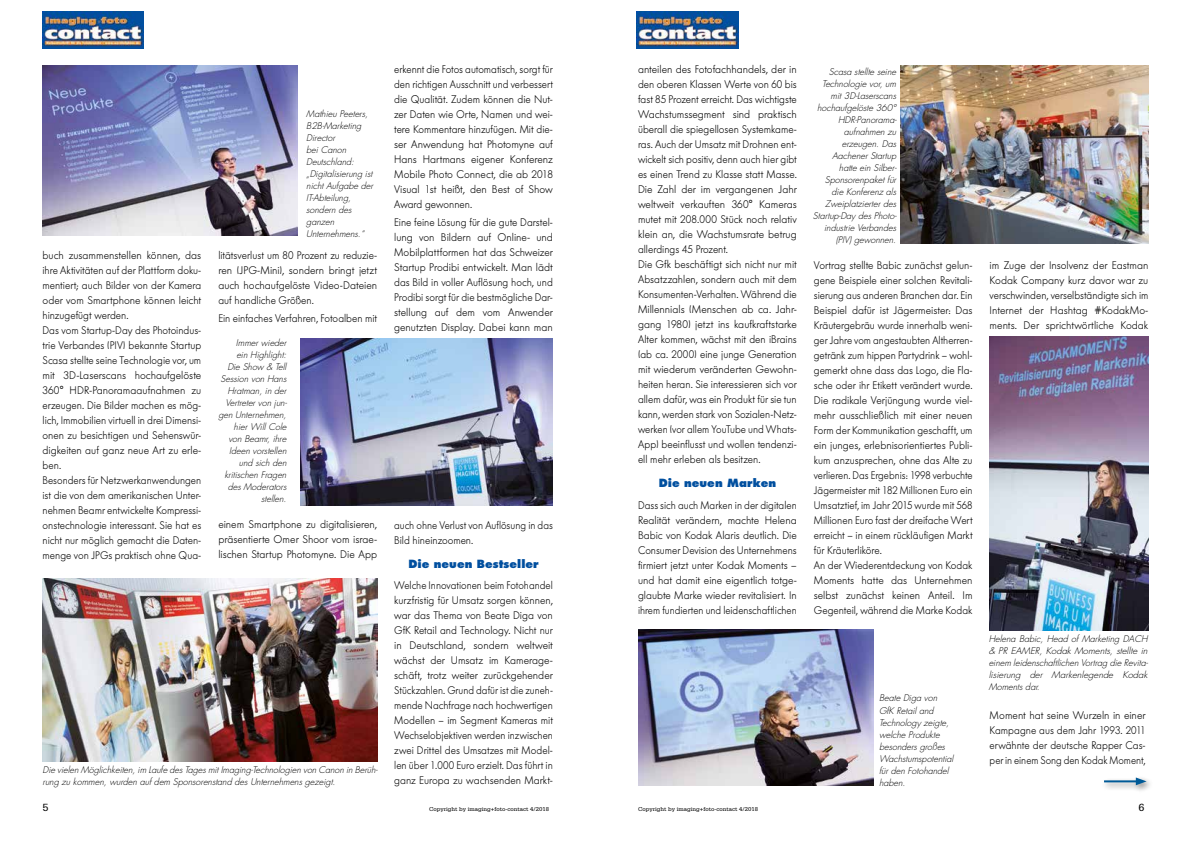
<style>
.page{position:relative;width:1191px;height:842px;background:#fff}
.page>*{position:absolute;margin:0;border:0;box-sizing:border-box;transform-origin:0 0}
.t1{font:300 11px/15px "Futura BQ";color:#000;text-align:justify}
.t2{font:300 11px/15px "Futura BQ";color:#000;scale:.96 1}
.t3{font:300 11px/15px "Futura BQ";color:#000;text-align:justify;scale:.94 1}
.t4{font:300 11px/15px "Futura BQ";color:#000;scale:.93 1}
.t5{font:300 11px/15px "Futura BQ";color:#000;text-align:justify;scale:.95 1}
.t6{font:800 11px "Futura";letter-spacing:.005em;color:#004f9f}
.t7{font:11px "Serifa";color:#000}
.t8{font:italic 300 9px/12px "Futura";color:#000}
.t9{font:6px "Serifa";color:#000}
</style>
<div class="page">
<img style="left:43px;top:65px;width:255px;height:170px">
<img style="left:43px;top:579px;width:334px;height:182px">
<img style="left:300px;top:338px;width:253px;height:168px">
<img style="left:900px;top:65px;width:248px;height:178px">
<img style="left:638px;top:629px;width:235px;height:156px">
<img style="left:989px;top:337px;width:159px;height:293px">
<div style="left:1101px;top:775px;width:53px;height:19px;background:#000;opacity:.5"></div>
<hr style="left:1104px;top:780px;width:35px;height:2px;background:#005a97">
<svg style="left:1135px;top:777px;width:11px;height:8px"></svg>
<img style="left:637px;top:11px;width:101px;height:37px">
<img style="left:43px;top:11px;width:101px;height:37px">
<p class="t1" style="left:43px;top:248px;width:160px;text-align:left">buch zusammenstellen können, das ihre Aktivitäten auf der Plattform doku&shy;mentiert; auch Bilder von der Kamera oder vom Smartphone können leicht hinzugefügt werden.<br>Das vom Startup-Day des Photoindus&shy;trie Verbandes (PIV) bekannte Startup Scasa stellte seine Technologie vor, um mit 3D-Laserscans hochaufgelöste 360° HDR-Panoramaaufnahmen zu erzeugen. Die Bilder machen es mög&shy;lich, Immobilien virtuell in drei Dimensi&shy;onen zu besichtigen und Sehenswür&shy;digkeiten auf ganz neue Art zu erle&shy;ben.<br>Besonders für Netzwerkanwendungen ist die von dem amerikanischen Unter&shy;nehmen Beamr entwickelte Kompressi&shy;onstechnologie interessant. Sie hat es nicht nur möglich gemacht die Daten&shy;menge von JPGs praktisch ohne Qua-</p>
<p class="t8" style="left:306px;top:108px;width:68px">Mathieu Peeters,<br>B2B-Marketing<br>Director<br>bei Canon<br>Deutschland: „Digitalisierung ist nicht Aufgabe der<br>IT-Abteilung, sondern des ganzen<br>Unternehmens.“</p>
<p class="t5" style="left:218px;top:248px;width:169px">litätsverlust um 80 Prozent zu reduzie&shy;ren (JPG-Mini), sondern bringt jetzt auch hochaufgelöste Video-Dateien auf handliche Größen.</p>
<p class="t5" style="left:218px;top:311px;width:169px">Ein einfaches Verfahren, Fotoalben mit</p>
<p class="t8" style="left:218px;top:337px;width:70px;text-align:right">Immer wieder<br>ein Highlight:<br>Die Show &amp; Tell<br>Session von Hans<br>Hratman, in der<br>Vertreter von jun&shy;gen Unternehmen, hier Will Cole von Beamr, ihre<br>Ideen vorstellen und sich den kritischen Fragen des Moderators stellen.</p>
<p class="t1" style="left:218px;top:517px;width:160px">einem Smartphone zu digitalisieren, präsentierte Omer Shoor vom israe&shy;lischen Startup Photomyne. Die App</p>
<p class="t8" style="left:43px;top:764px;width:337px">Die vielen Möglichkeiten, im Laufe des Tages mit Imaging-Technologien von Canon in Berüh&shy;rung zu kommen, wurden auf dem Sponsorenstand des Unternehmens gezeigt.</p>
<p class="t3" style="left:394px;top:62px;width:170px">erkennt die Fotos automatisch, sorgt für den richtigen Ausschnitt und verbessert die Qualität. Zudem können die Nut&shy;zer Daten wie Orte, Namen und wei&shy;tere Kommentare hinzufügen. Mit die&shy;ser Anwendung hat Photomyne auf Hans Hartmans eigener Konferenz Mobile Photo Connect, die ab 2018<br>Visual 1st heißt, den Best of Show Award gewonnen.</p>
<p class="t5" style="left:394px;top:215px;width:169px">Eine feine Lösung für die gute Darstel&shy;lung von Bildern auf Online- und Mobilplattformen hat das Schweizer Startup Prodibi entwickelt. Man lädt das Bild in voller Auflösung hoch, und Prodibi sorgt für die bestmögliche Dar&shy;stellung auf dem vom Anwender genutzten Display. Dabei kann man</p>
<p class="t4" style="left:394px;top:518px;width:172px">auch ohne Verlust von Auflösung in das<br>Bild hineinzoomen.</p>
<p class="t6" style="left:408px;top:557px;width:132px">Die neuen Bestseller</p>
<p class="t4" style="left:394px;top:578px;width:172px;text-align:justify">Welche Innovationen beim Fotohandel kurzfristig für Umsatz sorgen können, war das Thema von Beate Diga von GfK Retail and Technology. Nicht nur in Deutschland, sondern weltweit wächst der Umsatz im Kamerage&shy;schäft, trotz weiter zurückgehender Stückzahlen. Grund dafür ist die zuneh&shy;mende Nachfrage nach hochwertigen Modellen – im Segment Kameras mit Wechselobjektiven werden inzwischen zwei Drittel des Umsatzes mit Model&shy;len über 1.000 Euro erzielt. Das führt in ganz Europa zu wachsenden Markt-</p>
<p class="t1" style="left:638px;top:62px;width:160px;text-align:left">anteilen des Fotofachhandels, der in den oberen Klassen Werte von 60 bis fast 85 Prozent erreicht. Das wichtigste Wachstumssegment sind praktisch überall die spiegellosen Systemkame&shy;ras. Auch der Umsatz mit Drohnen ent&shy;wickelt sich positiv, denn auch hier gibt es einen Trend zu Klasse statt Masse.<br>Die Zahl der im vergangenen Jahr weltweit verkauften 360° Kameras mutet mit 208.000 Stück noch relativ klein an, die Wachstumsrate betrug allerdings 45 Prozent.<br>Die Gfk beschäftigt sich nicht nur mit Absatzzahlen, sondern auch mit dem Konsumenten-Verhalten. Während die Millennials (Menschen ab ca. Jahr&shy;gang 1980) jetzt ins kaufkraftstarke Alter kommen, wächst mit den iBrains (ab ca. 2000) eine junge Generation mit wiederum veränderten Gewohn&shy;heiten heran. Sie interessieren sich vor allem dafür, was ein Produkt für sie tun kann, werden stark von Sozialen-Netz&shy;werken (vor allem YouTube und Whats-App) beeinflusst und wollen tendenzi&shy;ell mehr erleben als besitzen.</p>
<p class="t6" style="left:658px;top:476px;width:119px">Die neuen Marken</p>
<p class="t3" style="left:638px;top:497px;width:170px">Dass sich auch Marken in der digitalen Realität verändern, machte Helena Babic von Kodak Alaris deutlich. Die Consumer Devision des Unternehmens firmiert jetzt unter Kodak Moments – und hat damit eine eigentlich totge&shy;glaubte Marke wieder revitalisiert. In ihrem fundierten und leidenschaftlichen</p>
<p class="t8" style="left:813px;top:66px;width:85px;text-align:right">Scasa stellte seine<br>Technologie vor, um mit 3D-Laserscans hochaufgelöste 360°<br>HDR-Panorama&shy;aufnahmen zu erzeugen. Das<br>Aachener Startup hatte ein Silber-<br>Sponsorenpaket für die Konferenz als<br>Zweiplatzierter des<br>Startup-Day des Photo&shy;industrie Verbandes (PIV) gewonnen.</p>
<p class="t2" style="left:814px;top:257px;width:167px">Vortrag stellte Babic zunächst gelun&shy;gene Beispiele einer solchen Revitali&shy;sierung aus anderen Branchen dar. Ein Beispiel dafür ist Jägermeister: Das Kräutergebräu wurde innerhalb weni&shy;ger Jahre vom angestaubten Altherren&shy;getränk zum hippen Partydrink – wohl&shy;gemerkt ohne dass das Logo, die Fla&shy;sche oder ihr Etikett verändert wurde.<br>Die radikale Verjüngung wurde viel&shy;mehr ausschließlich mit einer neuen Form der Kommunikation geschafft, um ein junges, erlebnisorientiertes Publi&shy;kum anzusprechen, ohne das Alte zu verlieren. Das Ergebnis: 1998 verbuchte Jägermeister mit 182 Millionen Euro ein Umsatztief, im Jahr 2015 wurde mit 568<br>Millionen Euro fast der dreifache Wert erreicht – in einem rückläufigen Markt für Kräuterliköre.<br>An der Wiederentdeckung von Kodak Moments hatte das Unternehmen selbst zunächst keinen Anteil. Im Gegenteil, während die Marke Kodak</p>
<p class="t8" style="left:879px;top:692px;width:76px">Beate Diga von<br>GfK Retail and<br>Technology zeigte, welche Produkte besonders großes<br>Wachstumspotential für den Fotohandel haben.</p>
<p class="t1" style="left:989px;top:257px;width:160px">im Zuge der Insolvenz der Eastman Kodak Company kurz davor war zu verschwinden, verselbständigte sich im Internet der Hashtag #KodakMo&shy;ments. Der sprichtwörtliche Kodak</p>
<p class="t8" style="left:988px;top:633px;width:161px;text-align:justify">Helena Babic, Head of Marketing DACH &amp; PR EAMER, Kodak Moments, stellte in einem leidenschaftlichen Vortrag die Revita&shy;lisierung der Markenlegende Kodak Moments dar.</p>
<p class="t1" style="left:989px;top:708px;width:157px">Moment hat seine Wurzeln in einer Kampagne aus dem Jahr 1993. 2011 erwähnte der deutsche Rapper Cas&shy;per in einem Song den Kodak Moment,</p>
<p class="t7" style="left:43px;top:801px;width:8px">5</p>
<p class="t9" style="left:429px;top:805px;width:121px">Copyright by imaging+foto-contact 4/2018</p>
<p class="t9" style="left:638px;top:805px;width:121px">Copyright by imaging+foto-contact 4/2018</p>
<p class="t7" style="left:1138px;top:801px;width:8px">6</p>
</div>
